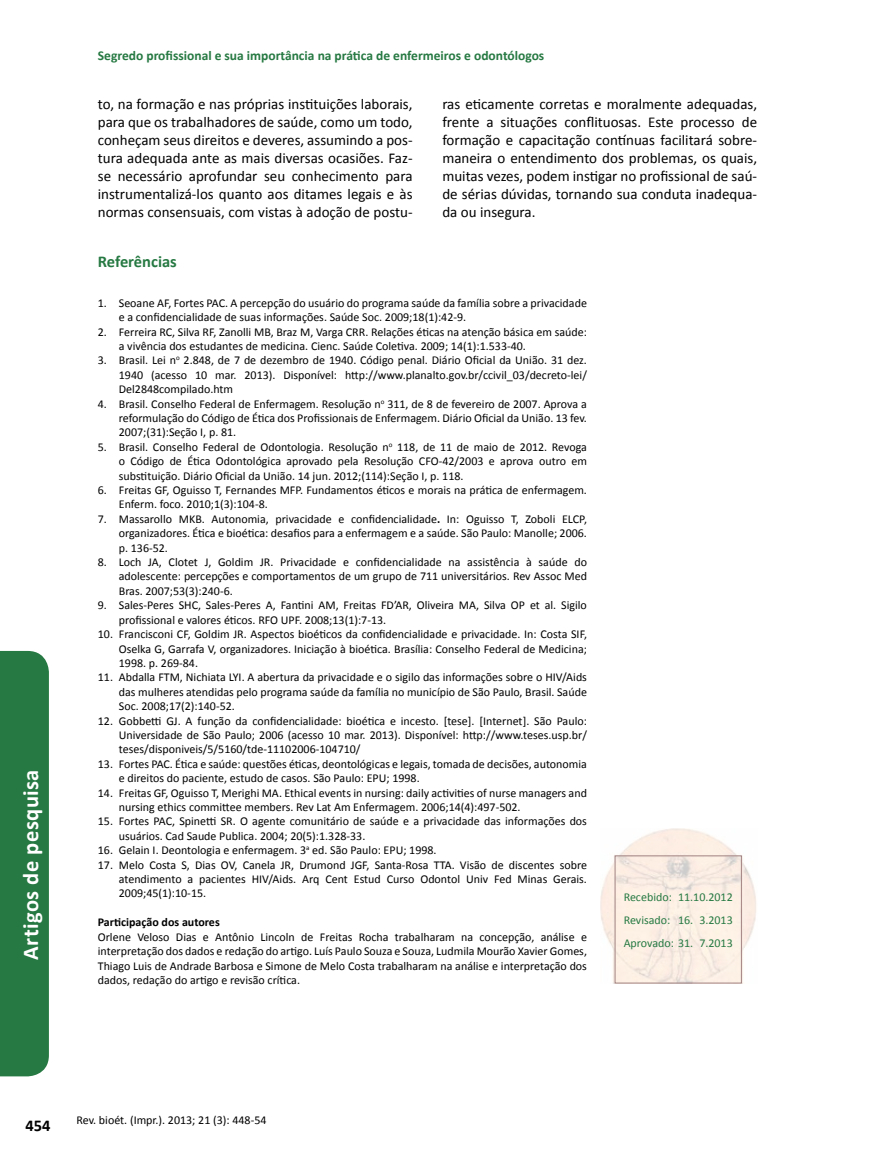
<style>
.page{position:relative;width:872px;height:1170px;background:#fff}
.page>*{position:absolute;margin:0;border:0;box-sizing:border-box;transform-origin:0 0}
.t1{font:700 22.5px "Calibri";letter-spacing:.02em;color:#fff}
.t2{font:700 16.5px "Calibri";color:#267942}
.t3{font:700 16.5px "Calibri";color:#000}
.t4{font:15px/18px "Calibri";color:#000;text-align:justify}
.t5{font:700 13.5px "Calibri";color:#267942}
.t6{font:12px/14.4px "Calibri";color:#000;text-align:justify}
.t7{font:12px/23px "Calibri";color:#267942;text-align:justify}
.t8{font:700 12px "Calibri";color:#000}
.s1{font-weight:700}
</style>
<div class="page">
<div style="left:0;top:651px;width:49px;height:425px;background:#267942"></div>
<img style="left:600px;top:828px;width:156px;height:155px">
<div style="left:615px;top:855px;width:126px;height:128px;border:1px solid #a38483"></div>
<h1 class="t1" style="left:16px;top:959px;width:192px;rotate:-90deg">Artigos de pesquisa</h1>
<p class="t5" style="left:98px;top:47px;width:448px">Segredo profissional e sua importância na prática de enfermeiros e odontólogos</p>
<p class="t4" style="left:98px;top:95px;width:316px">to, na formação e nas próprias instituições laborais, para que os trabalhadores de saúde, como um todo, conheçam seus direitos e deveres, assumindo a pos&shy;tura adequada ante as mais diversas ocasiões. Faz&shy;se necessário aprofundar seu conhecimento para instrumentalizá-los quanto aos ditames legais e às normas consensuais, com vistas à adoção de postu-</p>
<p class="t4" style="left:442px;top:95px;width:316px">ras eticamente corretas e moralmente adequadas, frente a situações conflituosas. Este processo de formação e capacitação contínuas facilitará sobre&shy;maneira o entendimento dos problemas, os quais, muitas vezes, podem instigar no profissional de saú&shy;de sérias dúvidas, tornando sua conduta inadequa&shy;da ou insegura.</p>
<h2 class="t2" style="left:98px;top:251px;width:81px">Referências</h2>
<p class="t6" style="left:119px;top:295px;width:469px;text-indent:-21px">1. Seoane AF, Fortes PAC. A percepção do usuário do programa saúde da família sobre a privacidade e a confidencialidade de suas informações. Saúde Soc. 2009;18(1):42-9.</p>
<p class="t6" style="left:119px;top:324px;width:469px;text-indent:-21px">2. Ferreira RC, Silva RF, Zanolli MB, Braz M, Varga CRR. Relações éticas na atenção básica em saúde: a vivência dos estudantes de medicina. Cienc. Saúde Coletiva. 2009; 14(1):1.533-40.</p>
<p class="t6" style="left:119px;top:353px;width:469px;text-indent:-21px">3. Brasil. Lei n<sup>o</sup> 2.848, de 7 de dezembro de 1940. Código penal. Diário Oficial da União. 31 dez.<br>1940 (acesso 10 mar. 2013). Disponível: http://www.planalto.gov.br/ccivil_03/decreto-lei/ Del2848compilado.htm</p>
<p class="t6" style="left:119px;top:396px;width:469px;text-indent:-21px">4. Brasil. Conselho Federal de Enfermagem. Resolução n<sup>o</sup> 311, de 8 de fevereiro de 2007. Aprova a reformulação do Código de Ética dos Profissionais de Enfermagem. Diário Oficial da União. 13 fev.<br>2007;(31):Seção I, p. 81.</p>
<p class="t6" style="left:119px;top:439px;width:469px;text-indent:-21px">5. Brasil. Conselho Federal de Odontologia. Resolução n<sup>o</sup> 118, de 11 de maio de 2012. Revoga o Código de Ética Odontológica aprovado pela Resolução CFO-42/2003 e aprova outro em substituição. Diário Oficial da União. 14 jun. 2012;(114):Seção I, p. 118.</p>
<p class="t6" style="left:119px;top:483px;width:469px;text-indent:-21px">6. Freitas GF, Oguisso T, Fernandes MFP. Fundamentos éticos e morais na prática de enfermagem.<br>Enferm. foco. 2010;1(3):104-8.</p>
<p class="t6" style="left:119px;top:511px;width:469px;text-indent:-21px">7. Massarollo MKB. Autonomia, privacidade e confidencialidade<span class="s1">.</span> In: Oguisso T, Zoboli ELCP, organizadores. Ética e bioética: desafios para a enfermagem e a saúde. São Paulo: Manolle; 2006. p. 136-52.</p>
<p class="t6" style="left:119px;top:555px;width:469px;text-indent:-21px">8. Loch JA, Clotet J, Goldim JR. Privacidade e confidencialidade na assistência à saúde do adolescente: percepções e comportamentos de um grupo de 711 universitários. Rev Assoc Med Bras. 2007;53(3):240-6.</p>
<p class="t6" style="left:119px;top:598px;width:469px;text-indent:-21px">9. Sales-Peres SHC, Sales-Peres A, Fantini AM, Freitas FD’AR, Oliveira MA, Silva OP et al. Sigilo profissional e valores éticos. RFO UPF. 2008;13(1):7-13.</p>
<p class="t6" style="left:119px;top:627px;width:469px;text-indent:-21px">10. Francisconi CF, Goldim JR. Aspectos bioéticos da confidencialidade e privacidade. In: Costa SIF, Oselka G, Garrafa V, organizadores. Iniciação à bioética. Brasília: Conselho Federal de Medicina; 1998. p. 269-84.</p>
<p class="t6" style="left:119px;top:670px;width:469px;text-indent:-21px">11. Abdalla FTM, Nichiata LYI. A abertura da privacidade e o sigilo das informações sobre o HIV/Aids das mulheres atendidas pelo programa saúde da família no município de São Paulo, Brasil. Saúde Soc. 2008;17(2):140-52.</p>
<p class="t6" style="left:119px;top:713px;width:469px;text-indent:-21px">12. Gobbetti GJ. A função da confidencialidade: bioética e incesto. [tese]. [Internet]. São Paulo:<br>Universidade de São Paulo; 2006 (acesso 10 mar. 2013). Disponível: http://www.teses.usp.br/ teses/disponiveis/5/5160/tde-11102006-104710/</p>
<p class="t6" style="left:119px;top:756px;width:469px;text-indent:-21px">13. Fortes PAC. Ética e saúde: questões éticas, deontológicas e legais, tomada de decisões, autonomia e direitos do paciente, estudo de casos. São Paulo: EPU; 1998.</p>
<p class="t6" style="left:119px;top:785px;width:469px;text-indent:-21px">14. Freitas GF, Oguisso T, Merighi MA. Ethical events in nursing: daily activities of nurse managers and nursing ethics committee members. Rev Lat Am Enfermagem. 2006;14(4):497-502.</p>
<p class="t6" style="left:119px;top:814px;width:469px;text-indent:-21px">15. Fortes PAC, Spinetti SR. O agente comunitário de saúde e a privacidade das informações dos usuários. Cad Saude Publica. 2004; 20(5):1.328-33.</p>
<p class="t6" style="left:98px;top:843px;width:340px">16. Gelain I. Deontologia e enfermagem. 3<sup>a</sup> ed. São Paulo: EPU; 1998.</p>
<p class="t6" style="left:119px;top:857px;width:469px;text-indent:-21px">17. Melo Costa S, Dias OV, Canela JR, Drumond JGF, Santa-Rosa TTA. Visão de discentes sobre atendimento a pacientes HIV/Aids. Arq Cent Estud Curso Odontol Univ Fed Minas Gerais.<br>2009;45(1):10-15.</p>
<p class="t8" style="left:98px;top:914px;width:123px">Participação dos autores</p>
<p class="t6" style="left:98px;top:929px;width:490px">Orlene Veloso Dias e Antônio Lincoln de Freitas Rocha trabalharam na concepção, análise e interpretação dos dados e redação do artigo. Luís Paulo Souza e Souza, Ludmila Mourão Xavier Gomes, Thiago Luis de Andrade Barbosa e Simone de Melo Costa trabalharam na análise e interpretação dos dados, redação do artigo e revisão crítica.</p>
<p class="t7" style="left:623px;top:885px;width:111px">Recebido: 11.10.2012<br>Revisado: 16. 3.2013<br>Aprovado: 31. 7.2013</p>
<h2 class="t3" style="left:26px;top:1115px;width:27px">454</h2>
<p class="t6" style="left:77px;top:1113px;width:191px">Rev. bioét. (Impr.). 2013; 21 (3): 448-54</p>
</div>
